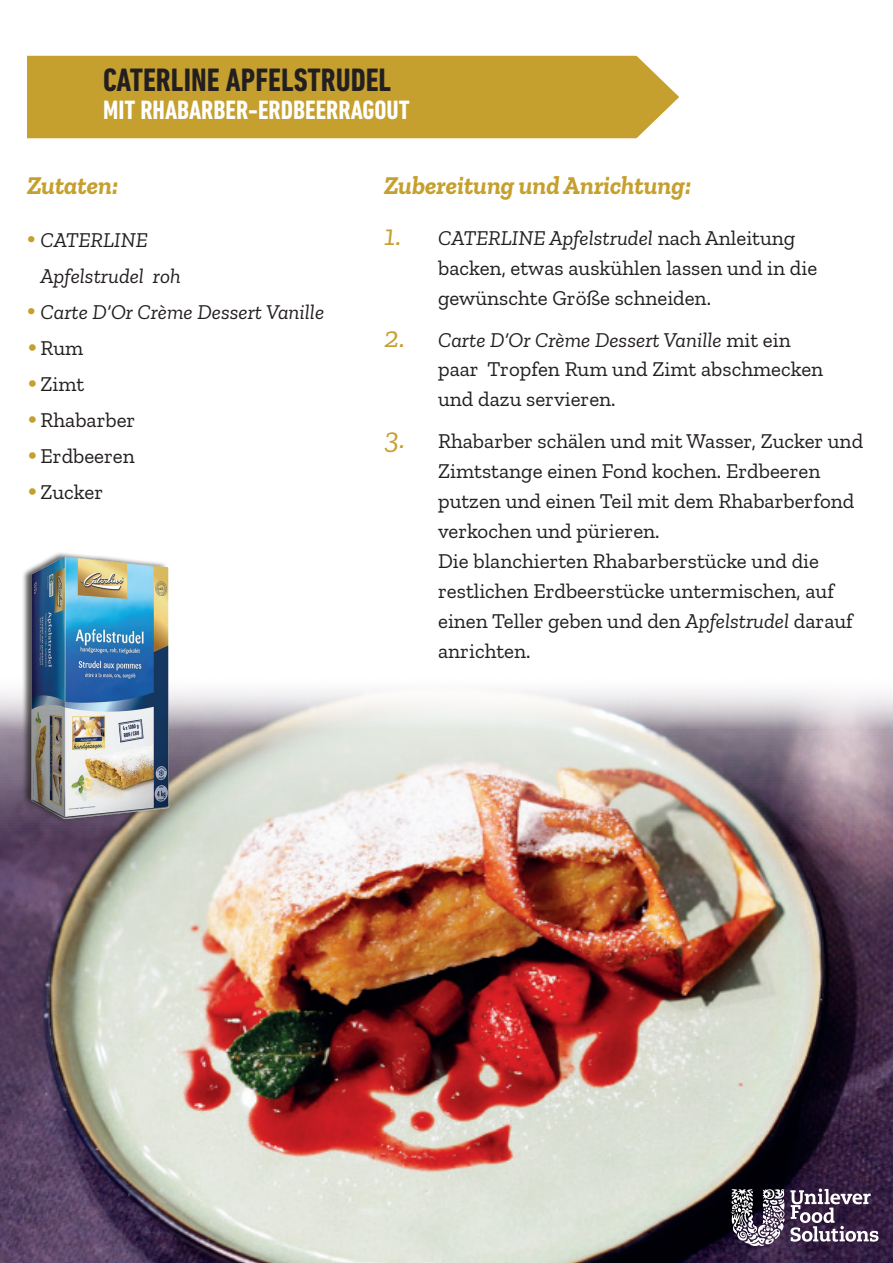
<style>
.page{position:relative;width:893px;height:1263px;background:#fff}
.page>*{position:absolute;margin:0;border:0;box-sizing:border-box;transform-origin:0 0}
.t1{font:700 condensed 33px "DIN Next LT Pro";color:#231f20}
.t2{font:700 condensed 27px "DIN Next LT Pro";color:#fff}
.t3{font:italic 700 25.5px "Zilla Slab";color:#c6a02e}
.t4{font:21px/30px "Zilla Slab";color:#231f20}
.t5{font:italic 21px/36px "Zilla Slab";color:#231f20}
.s1{font-family:"Myriad Pro";font-style:normal;font-size:30px;color:#c6a02e}
.s2{font-size:30px;color:#c6a02e}
.s3{font-style:italic;font-size:30px;color:#c6a02e}
.s4{font-style:italic}
</style>
<div class="page">
<img style="left:0;top:690px;width:893px;height:573px">
<div style="left:27px;top:55px;width:652px;height:84px;background:#c6a02e"></div>
<img style="left:0;top:553px;width:226px;height:282px">
<svg style="left:731px;top:1188px;width:147px;height:58px"></svg>
<h1 class="t1" style="left:103px;top:61px;width:290px">CATERLINE APFELSTRUDEL</h1>
<p class="t2" style="left:103px;top:95px;width:308px">MIT RHABARBER-ERDBEERRAGOUT</p>
<p class="t3" style="left:27px;top:171px;width:93px">Zutaten:</p>
<p class="t5" style="left:41px;top:222px;width:142px;text-indent:-14px"><span class="s1">•</span> CATERLINE<br>Apfelstrudel roh</p>
<p class="t5" style="left:27px;top:294px;width:299px"><span class="s1">•</span> Carte D‘Or Crème Dessert Vanille</p>
<p class="t4" style="left:27px;top:333px;width:58px"><span class="s2">•</span>Rum</p>
<p class="t4" style="left:27px;top:369px;width:59px"><span class="s2">•</span>Zimt</p>
<p class="t4" style="left:27px;top:405px;width:110px"><span class="s2">•</span>Rhabarber</p>
<p class="t4" style="left:27px;top:441px;width:109px"><span class="s2">•</span>Erdbeeren</p>
<p class="t4" style="left:27px;top:477px;width:78px"><span class="s2">•</span>Zucker</p>
<p class="t3" style="left:384px;top:171px;width:308px">Zubereitung und Anrichtung:</p>
<p class="t4" style="left:438px;top:224px;width:381px;text-indent:-54px"><span class="s3">1.</span> <span class="s4">CATERLINE Apfelstrudel</span> nach Anleitung backen, etwas auskühlen lassen und in die gewünschte Größe schneiden.</p>
<p class="t4" style="left:438px;top:326px;width:387px;line-height:29.2px;text-indent:-54px"><span class="s3">2.</span> <span class="s4">Carte D‘Or Crème Dessert Vanille</span> mit ein paar Tropfen Rum und Zimt abschmecken und dazu servieren.</p>
<p class="t4" style="left:438px;top:426px;width:427px;text-indent:-54px"><span class="s3">3.</span> Rhabarber schälen und mit Wasser, Zucker und Zimtstange einen Fond kochen. Erdbeeren putzen und einen Teil mit dem Rhabarberfond verkochen und pürieren.<br>Die blanchierten Rhabarberstücke und die restlichen Erdbeerstücke untermischen, auf einen Teller geben und den <span class="s4">Apfelstrudel</span> darauf anrichten.</p>
</div>
